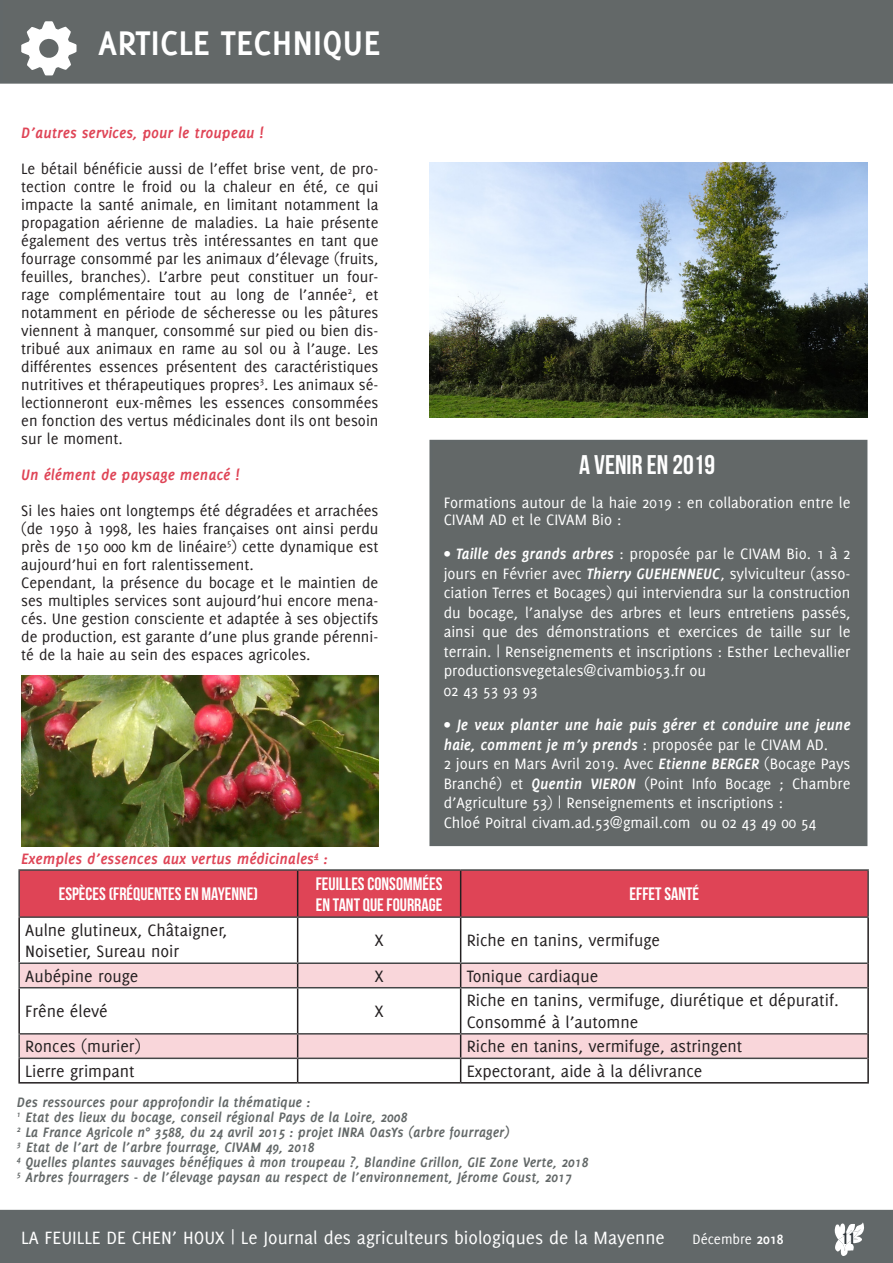
<style>
.page{position:relative;width:893px;height:1263px;background:#fff}
.page>*{position:absolute;margin:0;border:0;box-sizing:border-box;transform-origin:0 0}
.t1{font:700 37.5px "Delicious";color:#fff}
.t2{font:27px "Bebas Neue";color:#fff}
.t3{font:19.5px "Delicious";color:#fff}
.t4{font:18px "Delicious";color:#231f20}
.t5{font:18px "Bebas Neue";color:#fff}
.t6{font:16.5px/18px "Delicious";color:#231f20;text-align:justify}
.t7{font:16.5px/19.5px "Delicious";color:#fff;text-align:justify}
.t8{font:italic 700 16.5px "Delicious";color:#df4456}
.t9{font:italic 700 16.5px/19.5px "Delicious";color:#fff}
.t10{font:16.5px "Bebas Neue";color:#2d3338}
.t11{font:italic 700 15px "Delicious";color:#636868}
.t12{font:15px "Delicious";color:#fff}
.s1{font-weight:700;font-style:italic}
.s2{font-weight:400;font-style:normal}
.s3{font-weight:700}
</style>
<div class="page">
<div style="left:0;top:0;width:893px;height:84px;background:#636868"></div>
<div style="left:1px;top:1210px;width:892px;height:53px;background:#626869"></div>
<svg style="left:21px;top:21px;width:56px;height:54px"></svg>
<svg style="left:835px;top:1222px;width:29px;height:34px"></svg>
<svg style="left:0;top:1210px;width:1px;height:53px"></svg>
<div style="left:429px;top:440px;width:438px;height:406px;background:#636868"></div>
<img style="left:21px;top:676px;width:357px;height:170px">
<div style="left:20px;top:871px;width:847px;height:45px;background:#df4456"></div>
<hr style="left:297px;top:871px;width:1px;height:45px;background:#231f20">
<hr style="left:460px;top:871px;width:1px;height:45px;background:#231f20">
<hr style="left:18px;top:918px;width:2px;height:44px;background:#231f20">
<hr style="left:297px;top:918px;width:1px;height:44px;background:#231f20">
<hr style="left:460px;top:918px;width:1px;height:44px;background:#231f20">
<hr style="left:867px;top:918px;width:2px;height:45px;background:#231f20">
<hr style="left:18px;top:988px;width:2px;height:45px;background:#231f20">
<hr style="left:297px;top:988px;width:1px;height:45px;background:#231f20">
<hr style="left:460px;top:988px;width:1px;height:45px;background:#231f20">
<hr style="left:867px;top:988px;width:2px;height:46px;background:#231f20">
<hr style="left:18px;top:1059px;width:2px;height:23px;background:#231f20">
<hr style="left:867px;top:1058px;width:2px;height:24px;background:#231f20">
<hr style="left:18px;top:1082px;width:280px;height:1px;background:#231f20">
<hr style="left:298px;top:1082px;width:163px;height:1px;background:#231f20">
<hr style="left:461px;top:1082px;width:408px;height:1px;background:#231f20">
<hr style="left:18px;top:869px;width:280px;height:2px;background:#454647">
<hr style="left:18px;top:871px;width:2px;height:45px;background:#454647">
<hr style="left:298px;top:869px;width:163px;height:2px;background:#454647">
<hr style="left:461px;top:869px;width:408px;height:2px;background:#454647">
<hr style="left:867px;top:871px;width:2px;height:45px;background:#454647">
<hr style="left:18px;top:916px;width:280px;height:2px;background:#454647">
<hr style="left:298px;top:916px;width:163px;height:2px;background:#454647">
<hr style="left:461px;top:916px;width:408px;height:2px;background:#454647">
<hr style="left:18px;top:1034px;width:2px;height:23px;background:#454647">
<hr style="left:18px;top:1033px;width:280px;height:1px;background:#454647">
<hr style="left:298px;top:1033px;width:163px;height:1px;background:#454647">
<hr style="left:461px;top:1033px;width:406px;height:1px;background:#454647">
<svg style="left:19px;top:1034px;width:849px;height:48px"></svg>
<hr style="left:867px;top:1034px;width:2px;height:24px;background:#231f20">
<hr style="left:18px;top:1057px;width:280px;height:2px;background:#454647">
<hr style="left:298px;top:1057px;width:163px;height:2px;background:#454647">
<hr style="left:461px;top:1057px;width:406px;height:2px;background:#454647">
<hr style="left:18px;top:964px;width:2px;height:23px;background:#454647">
<hr style="left:18px;top:962px;width:280px;height:2px;background:#454647">
<hr style="left:298px;top:962px;width:163px;height:2px;background:#454647">
<hr style="left:461px;top:962px;width:406px;height:2px;background:#454647">
<div style="left:19px;top:963px;width:848px;height:24px;background:#f9d6da"></div>
<hr style="left:867px;top:963px;width:2px;height:25px;background:#231f20">
<hr style="left:18px;top:987px;width:280px;height:1px;background:#454647">
<hr style="left:298px;top:987px;width:163px;height:1px;background:#454647">
<hr style="left:461px;top:987px;width:406px;height:1px;background:#454647">
<img style="left:429px;top:162px;width:438px;height:255px">
<h1 class="t1" style="left:98px;top:21px;width:284px">ARTICLE TECHNIQUE</h1>
<p class="t8" style="left:21px;top:123px;width:244px">D’autres services, pour le troupeau !</p>
<p class="t6" style="left:21px;top:159px;width:359px">Le bétail bénéficie aussi de l’effet brise vent, de pro&shy;tection contre le froid ou la chaleur en été, ce qui impacte la santé animale, en limitant notamment la propagation aérienne de maladies. La haie présente également des vertus très intéressantes en tant que fourrage consommé par les animaux d’élevage (fruits, feuilles, branches). L’arbre peut constituer un four&shy;rage complémentaire tout au long de l’année<sup>2</sup>, et notamment en période de sécheresse ou les pâtures viennent à manquer, consommé sur pied ou bien dis&shy;tribué aux animaux en rame au sol ou à l’auge. Les différentes essences présentent des caractéristiques nutritives et thérapeutiques propres<sup>3</sup>. Les animaux sé&shy;lectionneront eux-mêmes les essences consommées en fonction des vertus médicinales dont ils ont besoin sur le moment.</p>
<p class="t8" style="left:21px;top:465px;width:220px">Un élément de paysage menacé !</p>
<p class="t6" style="left:21px;top:501px;width:359px">Si les haies ont longtemps été dégradées et arrachées (de 1950 à 1998, les haies françaises ont ainsi perdu près de 150 000 km de linéaire<sup>5</sup>) cette dynamique est aujourd’hui en fort ralentissement.</p>
<p class="t6" style="left:21px;top:573px;width:359px">Cependant, la présence du bocage et le maintien de ses multiples services sont aujourd’hui encore mena&shy;cés. Une gestion consciente et adaptée à ses objectifs de production, est garante d’une plus grande pérenni&shy;té de la haie au sein des espaces agricoles.</p>
<p class="t2" style="left:579px;top:450px;width:138px">A VENIR EN 2019</p>
<p class="t7" style="left:444px;top:494px;width:408px;line-height:16.5px">Formations autour de la haie 2019 : en collaboration entre le<br>CIVAM AD et le CIVAM Bio :</p>
<p class="t7" style="left:444px;top:544px;width:408px">• <span class="s1">Taille des grands arbres</span> : proposée par le CIVAM Bio. 1 à 2 jours en Février avec <span class="s1">Thierry GUEHENNEUC</span>, sylviculteur (asso&shy;ciation Terres et Bocages) qui interviendra sur la construction du bocage, l’analyse des arbres et leurs entretiens passés, ainsi que des démonstrations et exercices de taille sur le terrain. | Renseignements et inscriptions : Esther Lechevallier productionsvegetales@civambio53.fr ou</p>
<p class="t7" style="left:444px;top:680px;width:96px">02 43 53 93 93</p>
<p class="t9" style="left:444px;top:715px;width:408px">• Je veux planter une haie puis gérer et conduire une jeune haie, comment je m’y prends <span class="s2">: proposée par le CIVAM AD.</span></p>
<p class="t7" style="left:444px;top:754px;width:408px">2 jours en Mars Avril 2019. Avec <span class="s1">Etienne BERGER</span> (Bocage Pays Branché) et <span class="s1">Quentin VIERON</span> (Point Info Bocage ; Chambre d’Agriculture 53) | Renseignements et inscriptions :</p>
<p class="t7" style="left:444px;top:812px;width:374px">Chloé Poitral civam.ad.53@gmail.com ou 02 43 49 00 54</p>
<p class="t8" style="left:21px;top:849px;width:308px">Exemples d’essences aux vertus médicinales<sup>4</sup> :</p>
<p class="t5" style="left:59px;top:884px;width:201px">ESPÈCES (FRÉQUENTES EN MAYENNE)</p>
<p class="t5" style="left:316px;top:873px;width:128px">FEUILLES CONSOMMÉES</p>
<p class="t5" style="left:316px;top:895px;width:128px">EN TANT QUE FOURRAGE</p>
<p class="t5" style="left:630px;top:884px;width:71px">EFFET SANTÉ</p>
<p class="t4" style="left:25px;top:919px;width:203px">Aulne glutineux, Châtaigner,</p>
<p class="t4" style="left:25px;top:941px;width:156px">Noisetier, Sureau noir</p>
<p class="t4" style="left:375px;top:930px;width:10px">X</p>
<p class="t4" style="left:467px;top:930px;width:195px">Riche en tanins, vermifuge</p>
<p class="t4" style="left:25px;top:966px;width:115px">Aubépine rouge</p>
<p class="t4" style="left:375px;top:966px;width:10px">X</p>
<p class="t4" style="left:467px;top:966px;width:133px">Tonique cardiaque</p>
<p class="t4" style="left:25px;top:1001px;width:84px">Frêne élevé</p>
<p class="t4" style="left:375px;top:1001px;width:10px">X</p>
<p class="t4" style="left:467px;top:990px;width:374px">Riche en tanins, vermifuge, diurétique et dépuratif.</p>
<p class="t4" style="left:467px;top:1012px;width:173px">Consommé à l’automne</p>
<p class="t4" style="left:25px;top:1036px;width:117px">Ronces (murier)</p>
<p class="t4" style="left:467px;top:1036px;width:277px">Riche en tanins, vermifuge, astringent</p>
<p class="t4" style="left:25px;top:1061px;width:111px">Lierre grimpant</p>
<p class="t4" style="left:467px;top:1061px;width:237px">Expectorant, aide à la délivrance</p>
<p class="t11" style="left:17px;top:1093px;width:295px">Des ressources pour approfondir la thématique :</p>
<p class="t11" style="left:17px;top:1108px;width:392px"><sup>1</sup> Etat des lieux du bocage, conseil régional Pays de la Loire, 2008</p>
<p class="t11" style="left:17px;top:1123px;width:494px"><sup>2</sup> La France Agricole n° 3588, du 24 avril 2015 : projet INRA OasYs (arbre fourrager)</p>
<p class="t11" style="left:17px;top:1138px;width:299px"><sup>3</sup> Etat de l’art de l’arbre fourrage, CIVAM 49, 2018</p>
<p class="t11" style="left:17px;top:1153px;width:573px"><sup>4</sup> Quelles plantes sauvages bénéfiques à mon troupeau ?, Blandine Grillon, GIE Zone Verte, 2018</p>
<p class="t11" style="left:17px;top:1168px;width:556px"><sup>5</sup> Arbres fourragers - de l’élevage paysan au respect de l’environnement, Jérome Goust, 2017</p>
<p class="t3" style="left:21px;top:1226px;width:645px">LA FEUILLE DE CHEN’ HOUX | Le Journal des agriculteurs biologiques de la Mayenne</p>
<p class="t12" style="left:692px;top:1230px;width:92px">Décembre <span class="s3">2018</span></p>
<p class="t10" style="left:842px;top:1229px;width:15px">11</p>
</div>
